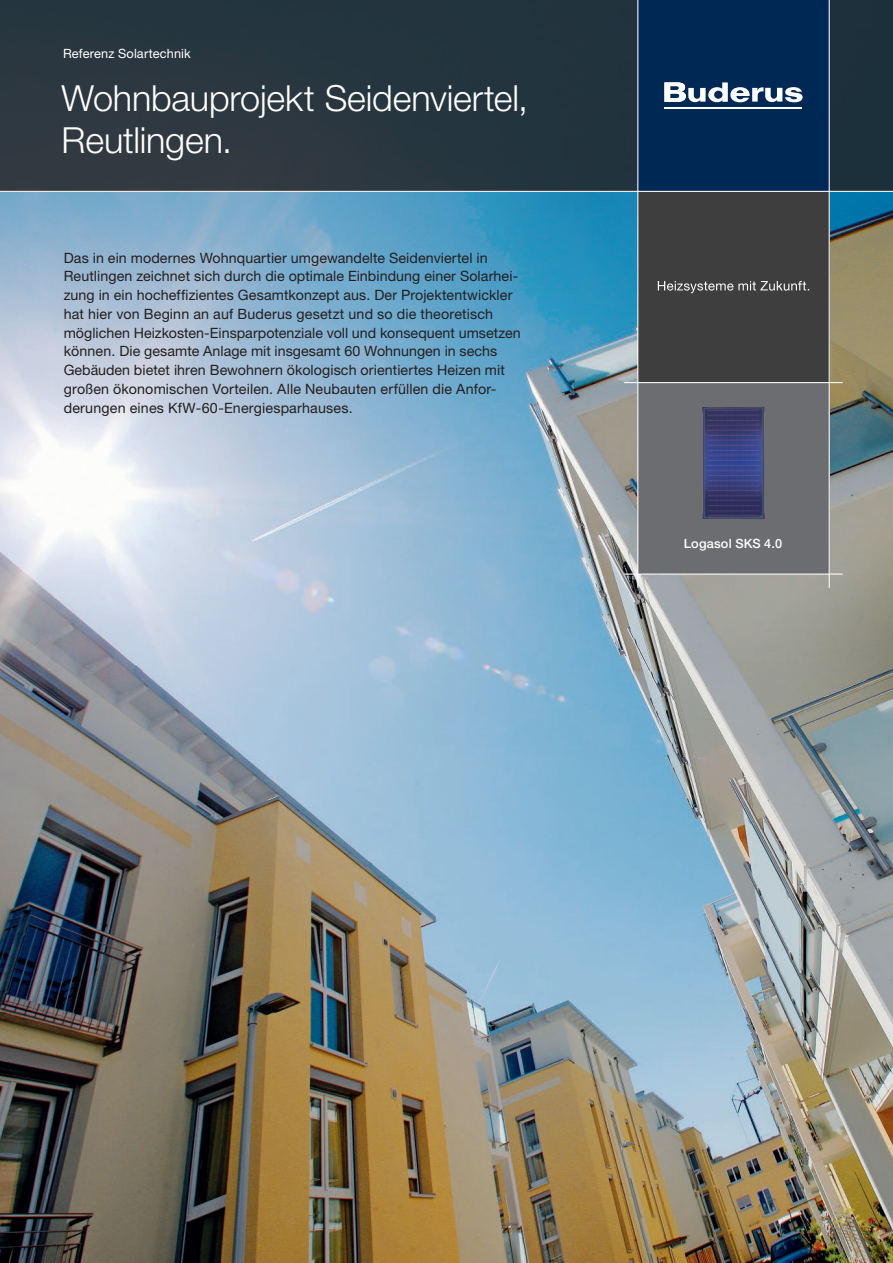
<style>
.page{position:relative;width:893px;height:1263px;background:#fff}
.page>*{position:absolute;margin:0;border:0;box-sizing:border-box;transform-origin:0 0}
.t1{font:300 36px/42px "Helvetica Neue LT Pro";letter-spacing:-.005em;color:#fff}
.t2{font:14.25px/18.8px "Helvetica Neue LT Pro";letter-spacing:.005em;color:#231f20}
.t3{font:12.75px "Helvetica Neue LT Pro";letter-spacing:.01em;color:#fff}
.t4{font:500 12.75px "Helvetica Neue LT Pro";letter-spacing:.015em;color:#fff}
</style>
<div class="page">
<img style="left:0;top:192px;width:893px;height:1071px">
<div style="left:0;top:0;width:893px;height:191px;background:#25353f"></div>
<div style="left:638px;top:0;width:191px;height:191px;background:#002855"></div>
<hr style="left:664px;top:107px;width:138px;height:2px;background:#fff">
<svg style="left:664px;top:82px;width:139px;height:20px"></svg>
<div style="left:638px;top:191px;width:191px;height:192px;background:#3e3e3f"></div>
<svg style="left:658px;top:281px;width:151px;height:12px"></svg>
<div style="left:638px;top:383px;width:191px;height:191px;background:#6c6d70"></div>
<hr style="left:637px;top:0;width:1px;height:588px;background:#fff">
<hr style="left:829px;top:0;width:1px;height:588px;background:#fff">
<hr style="left:0;top:191px;width:893px;height:1px;background:#fff">
<hr style="left:624px;top:382px;width:219px;height:1px;background:#fff">
<hr style="left:624px;top:573px;width:219px;height:2px;background:#fff">
<img style="left:702px;top:407px;width:63px;height:112px">
<p class="t3" style="left:63px;top:46px;width:129px">Referenz Solartechnik</p>
<h1 class="t1" style="left:62px;top:77px;width:468px">Wohnbauprojekt Seidenviertel,<br>Reutlingen.</h1>
<p class="t2" style="left:64px;top:248px;width:459px">Das in ein modernes Wohnquartier umgewandelte Seidenviertel in Reutlingen zeichnet sich durch die optimale Einbindung einer Solarhei&shy;zung in ein hocheffizientes Gesamtkonzept aus. Der Projektentwickler hat hier von Beginn an auf Buderus gesetzt und so die theoretisch möglichen Heizkosten-Einsparpotenziale voll und konsequent umsetzen können. Die gesamte Anlage mit insgesamt 60 Wohnungen in sechs Gebäuden bietet ihren Bewohnern ökologisch orientiertes Heizen mit großen ökonomischen Vorteilen. Alle Neubauten erfüllen die Anfor&shy;derungen eines KfW-60-Energiesparhauses.</p>
<p class="t4" style="left:684px;top:536px;width:100px">Logasol SKS 4.0</p>
</div>
